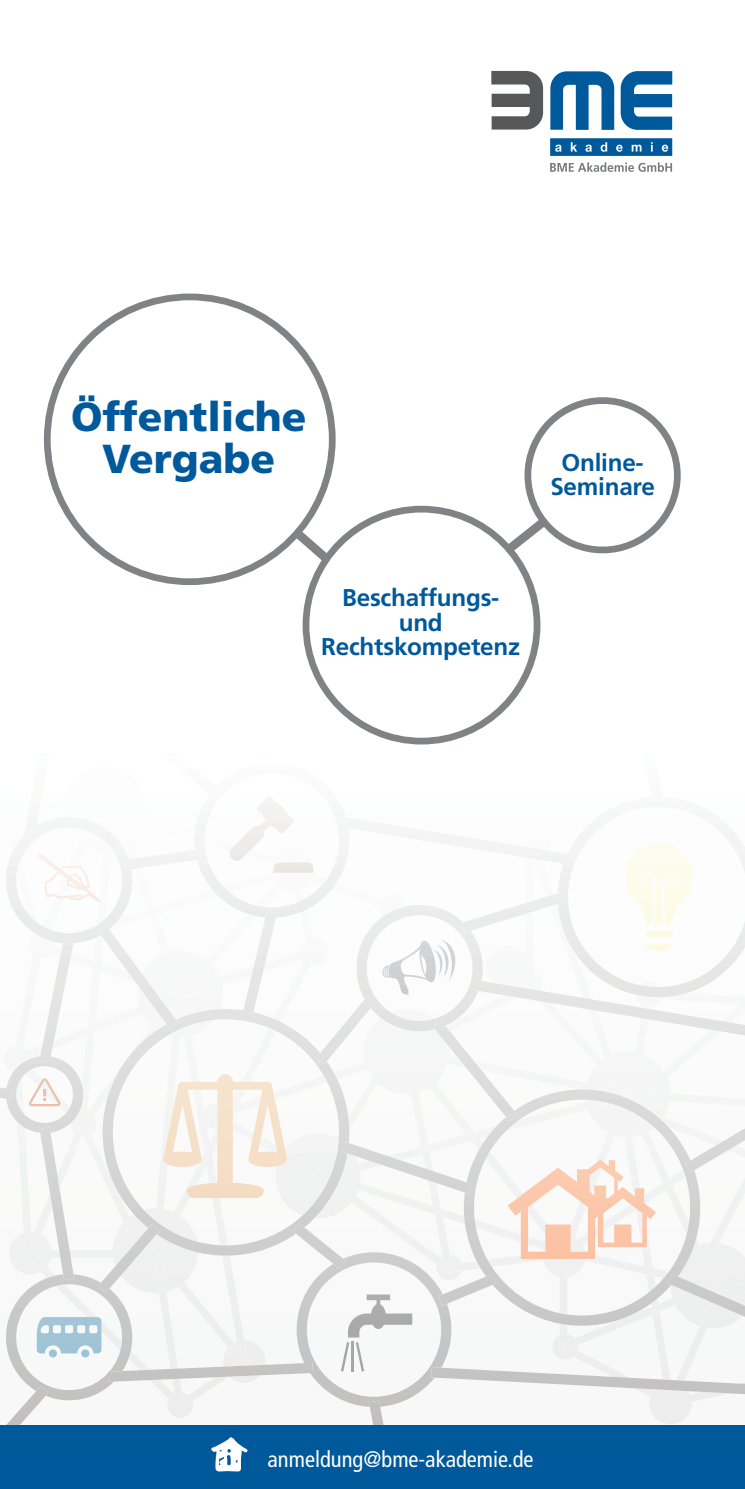
<style>
.page{position:relative;width:745px;height:1489px;background:#fff}
.page>*{position:absolute;margin:0;border:0;box-sizing:border-box;transform-origin:0 0}
.t1{font:900 40.5px/41.5px "Frutiger LT Std";color:#00599b;text-align:center}
.t2{font:700 24.25px/24.2px "Frutiger LT Std";letter-spacing:-.01em;color:#00599b;text-align:center}
.t3{font:condensed 22.5px "Frutiger LT Std";color:#fff}
</style>
<div class="page">
<svg style="left:550px;top:162px;width:121px;height:10px"></svg>
<div style="left:549px;top:138px;width:122px;height:18px;background:#00599b"></div>
<svg style="left:620px;top:71px;width:51px;height:59px"></svg>
<svg style="left:550px;top:71px;width:63px;height:59px"></svg>
<svg style="left:491px;top:71px;width:51px;height:59px"></svg>
<svg style="left:555px;top:145px;width:6px;height:7px"></svg>
<svg style="left:570px;top:142px;width:6px;height:9px"></svg>
<svg style="left:585px;top:145px;width:6px;height:7px"></svg>
<svg style="left:600px;top:142px;width:6px;height:10px"></svg>
<svg style="left:616px;top:145px;width:6px;height:7px"></svg>
<svg style="left:631px;top:145px;width:10px;height:6px"></svg>
<svg style="left:650px;top:142px;width:2px;height:9px"></svg>
<svg style="left:661px;top:145px;width:7px;height:7px"></svg>
<div style="left:44px;top:293px;width:291px;height:292px;border:7px solid #808285;border-radius:50%"></div>
<div style="left:302px;top:505px;width:238px;height:239px;border:7px solid #808285;border-radius:50%"></div>
<svg style="left:498px;top:397px;width:183px;height:163px"></svg>
<svg style="left:287px;top:523px;width:52px;height:49px"></svg>
<div style="left:0;top:1424px;width:744px;height:64px;background:#00599b"></div>
<svg style="left:0;top:797px;width:744px;height:674px"></svg>
<h1 class="t1" style="left:71px;top:396px;width:237px">Öffentliche<br>Vergabe</h1>
<p class="t2" style="left:550px;top:450px;width:106px">Online-<br>Seminare</p>
<p class="t2" style="left:321px;top:586px;width:200px">Beschaffungs&shy;und<br>Rechtskompetenz</p>
<p class="t3" style="left:267px;top:1445px;width:267px">anmeldung@bme-akademie.de</p>
</div>
